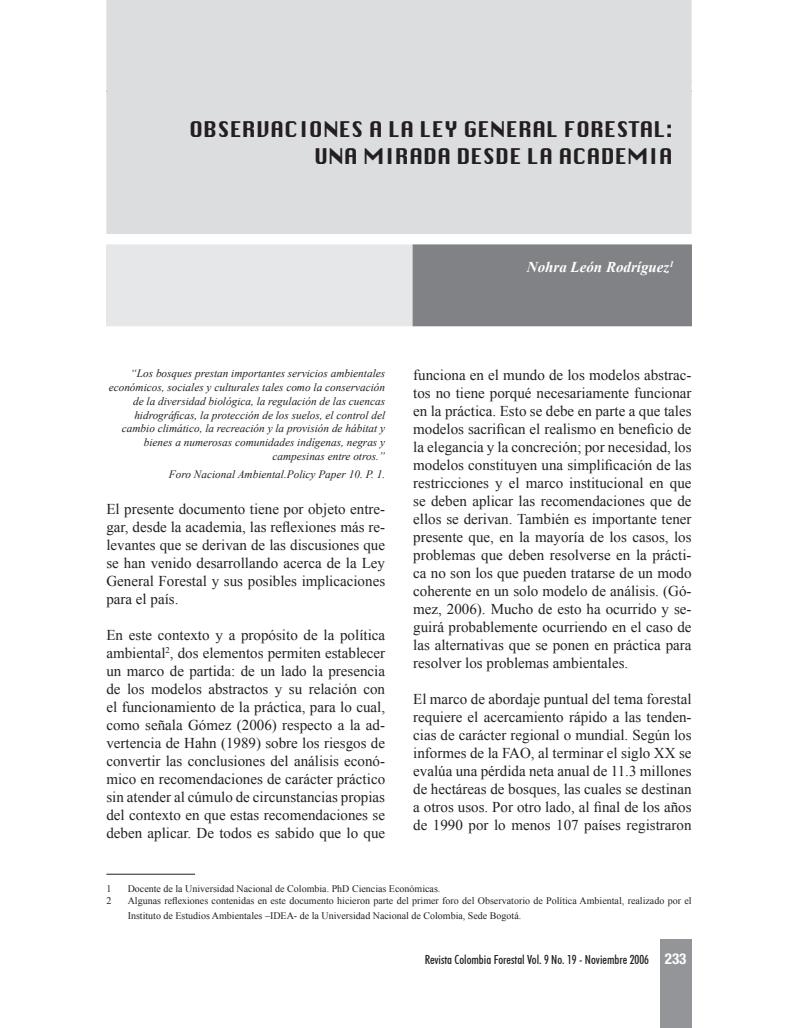
<style>
.page{position:relative;width:798px;height:1028px;background:#fff}
.page>*{position:absolute;margin:0;border:0;box-sizing:border-box;transform-origin:0 0}
.t1{font:22.5px/27px "Chicane";color:#231f20;text-align:right}
.t2{font:15px/18px "Times New Roman";color:#231f20;text-align:justify}
.t3{font:italic 700 15px "Times New Roman";color:#fff}
.t4{font:500 condensed 12.5px "Futura BT";color:#231f20}
.t5{font:italic 11.25px/13.8px "Times New Roman";color:#231f20;text-align:right}
.t6{font:10px/15px "Times New Roman";color:#231f20}
.s1{font-family:"Helvetica Neue";font-weight:700;font-size:15px;color:#fff}
</style>
<div class="page">
<div style="left:659px;top:939px;width:32px;height:89px;background:#939598"></div>
<div style="left:106px;top:0;width:585px;height:234px;background:#dcdddf"></div>
<div style="left:107px;top:245px;width:305px;height:81px;background:#e6e7e9"></div>
<div style="left:106px;top:244px;width:307px;height:82px;border:1px solid #e6e7e9"></div>
<div style="left:413px;top:245px;width:278px;height:81px;background:#808285"></div>
<div style="left:412px;top:244px;width:279px;height:82px;border:1px solid #808285"></div>
<hr style="left:106px;top:874px;width:89px;height:1px;background:#231f20">
<h1 class="t1" style="left:189px;top:116px;width:485px">OBSERVACIONES A LA LEY GENERAL FORESTAL:<br>UNA MIRADA DESDE LA ACADEMIA</h1>
<p class="t3" style="left:526px;top:257px;width:148px">Nohra León Rodríguez<sup>1</sup></p>
<p class="t5" style="left:109px;top:366px;width:278px">“Los bosques prestan importantes servicios ambientales económicos, sociales y culturales tales como la conservación de la diversidad biológica, la regulación de las cuencas hidrográficas, la protección de los suelos, el control del cambio climático, la recreación y la provisión de hábitat y bienes a numerosas comunidades indígenas, negras y campesinas entre otros.”</p>
<p class="t5" style="left:169px;top:467px;width:218px">Foro Nacional Ambiental.Policy Paper 10. P. 1.</p>
<p class="t2" style="left:106px;top:499px;width:280px">El presente documento tiene por objeto entre&shy;gar, desde la academia, las reflexiones más re&shy;levantes que se derivan de las discusiones que se han venido desarrollando acerca de la Ley General Forestal y sus posibles implicaciones para el país.</p>
<p class="t2" style="left:106px;top:625px;width:280px">En este contexto y a propósito de la política ambiental<sup>2</sup>, dos elementos permiten establecer un marco de partida: de un lado la presencia de los modelos abstractos y su relación con el funcionamiento de la práctica, para lo cual, como señala Gómez (2006) respecto a la ad&shy;vertencia de Hahn (1989) sobre los riesgos de convertir las conclusiones del análisis econó&shy;mico en recomendaciones de carácter práctico sin atender al cúmulo de circunstancias propias del contexto en que estas recomendaciones se deben aplicar. De todos es sabido que lo que</p>
<p class="t2" style="left:413px;top:366px;width:280px">funciona en el mundo de los modelos abstrac&shy;tos no tiene porqué necesariamente funcionar en la práctica. Esto se debe en parte a que tales modelos sacrifican el realismo en beneficio de la elegancia y la concreción; por necesidad, los modelos constituyen una simplificación de las restricciones y el marco institucional en que se deben aplicar las recomendaciones que de ellos se derivan. También es importante tener presente que, en la mayoría de los casos, los problemas que deben resolverse en la prácti&shy;ca no son los que pueden tratarse de un modo coherente en un solo modelo de análisis. (Gó&shy;mez, 2006). Mucho de esto ha ocurrido y se&shy;guirá probablemente ocurriendo en el caso de las alternativas que se ponen en práctica para resolver los problemas ambientales.</p>
<p class="t2" style="left:413px;top:690px;width:280px">El marco de abordaje puntual del tema forestal requiere el acercamiento rápido a las tenden&shy;cias de carácter regional o mundial. Según los informes de la FAO, al terminar el siglo XX se evalúa una pérdida neta anual de 11.3 millones de hectáreas de bosques, las cuales se destinan a otros usos. Por otro lado, al final de los años de 1990 por lo menos 107 países registraron</p>
<p class="t6" style="left:106px;top:881px;width:6px">1</p>
<p class="t6" style="left:128px;top:881px;width:314px">Docente de la Universidad Nacional de Colombia. PhD Ciencias Económicas.</p>
<p class="t6" style="left:106px;top:893px;width:6px">2</p>
<p class="t6" style="left:128px;top:893px;width:565px">Algunas reflexiones contenidas en este documento hicieron parte del primer foro del Observatorio de Política Ambiental, realizado por el<br>Instituto de Estudios Ambientales –IDEA- de la Universidad Nacional de Colombia, Sede Bogotá.</p>
<p class="t4" style="left:424px;top:952px;width:263px">Revista Colombia Forestal Vol. 9 No. 19 - Noviembre 2006 <span class="s1">233</span></p>
</div>
